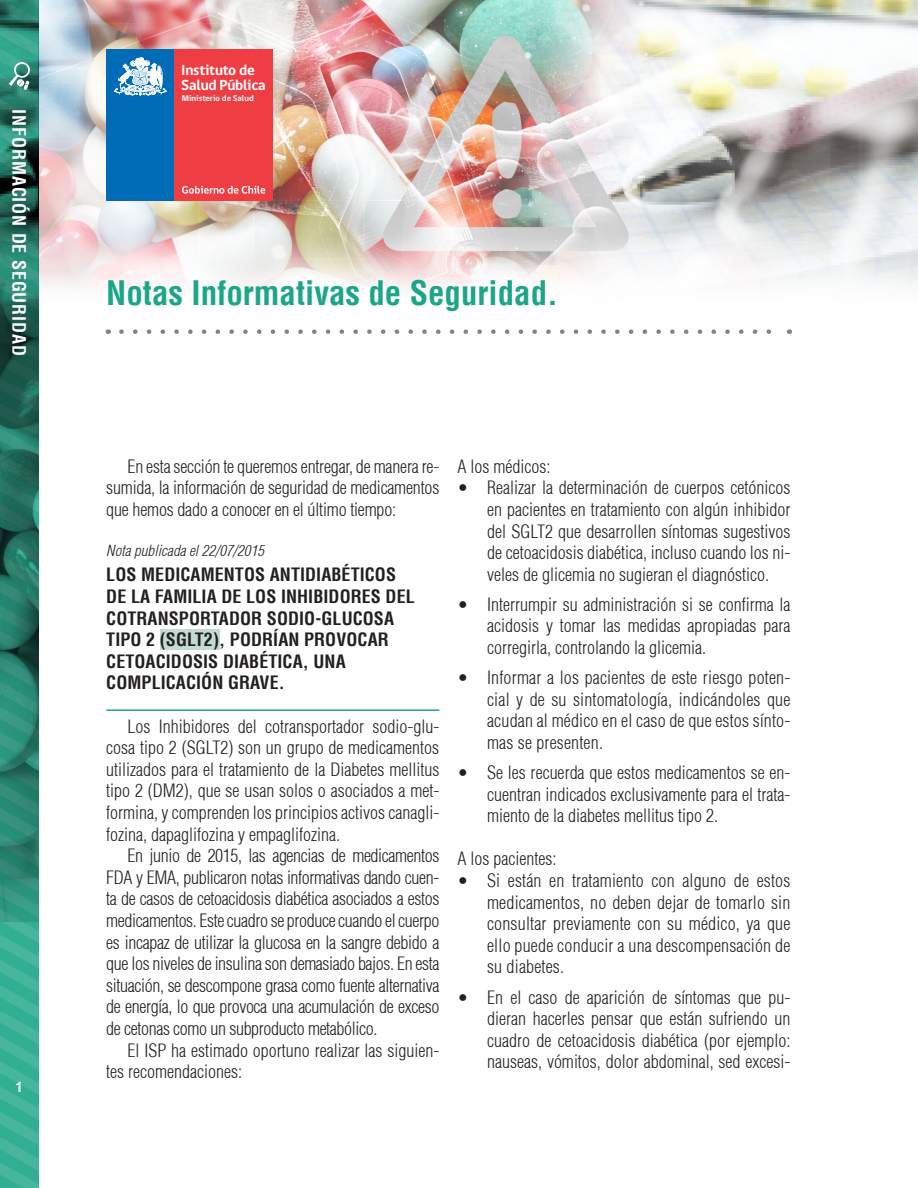
<style>
.page{position:relative;width:918px;height:1188px;background:#fff}
.page>*{position:absolute;margin:0;border:0;box-sizing:border-box;transform-origin:0 0}
.texto_normal{font:700 condensed 33px "Helvetica";color:#1ba687}
.Texto_numerado{font:300 condensed 18px/21.6px "Helvetica";color:#231f20;text-align:justify}
.texto_normal-2{font:300 condensed 18px/21.6px "Helvetica";color:#231f20;text-align:justify}
.Titutlo_texto_01{font:700 condensed 18px/21.6px "Helvetica";letter-spacing:.005em;color:#231f20}
.t1{font:700 condensed 18px "Helvetica";letter-spacing:.05em;color:#fff}
.fechas_texto_normal{font:italic 300 condensed 15px "Helvetica";letter-spacing:.005em;color:#231f20}
.t2{font:700 15px/14.4px "gob CL";letter-spacing:-.015em;color:#fff}
.t3{font:700 condensed 13.5px "Helvetica";color:#fff}
.t4{font:700 8.55px "gob CL";color:#fff}
</style>
<div class="page">
<svg style="left:0;top:0;width:39px;height:1188px;background:#2b816e"></svg>
<hr style="left:106px;top:709px;width:333px;height:2px;background:#1ba687">
<img style="left:39px;top:0;width:879px;height:332px">
<div style="left:106px;top:50px;width:68px;height:151px;background:#006cb7"></div>
<div style="left:174px;top:50px;width:99px;height:151px;background:#ee3d43"></div>
<svg style="left:114px;top:57px;width:53px;height:39px"></svg>
<svg style="left:182px;top:186px;width:83px;height:8px"></svg>
<svg style="left:121px;top:329px;width:661px;height:5px"></svg>
<div style="left:160px;top:629px;width:59px;height:21px;background:#c1ddd3"></div>
<p class="t1" style="left:30px;top:109px;width:248px;rotate:90deg">INFORMACIÓN DE SEGURIDAD</p>
<p class="t3" style="left:16px;top:1078px;width:8px">1</p>
<p class="t2" style="left:181px;top:63px;width:86px">Instituto de<br>Salud Pública</p>
<p class="t4" style="left:182px;top:92px;width:73px">Ministerio de Salud</p>
<p class="texto_normal" style="left:106px;top:272px;width:453px">Notas Informativas de Seguridad.</p>
<p class="texto_normal-2" style="left:106px;top:455px;width:335px;text-indent:21px">En esta sección te queremos entregar, de manera re&shy;sumida, la información de seguridad de medicamentos que hemos dado a conocer en el último tiempo:</p>
<p class="fechas_texto_normal" style="left:106px;top:541px;width:159px">Nota publicada el 22/07/2015</p>
<p class="Titutlo_texto_01" style="left:106px;top:564px;width:310px">LOS MEDICAMENTOS ANTIDIABÉTICOS<br>DE LA FAMILIA DE LOS INHIBIDORES DEL<br>COTRANSPORTADOR SODIO-GLUCOSA<br>TIPO 2 (SGLT2), PODRÍAN PROVOCAR<br>CETOACIDOSIS DIABÉTICA, UNA<br>COMPLICACIÓN GRAVE.</p>
<p class="texto_normal-2" style="left:106px;top:715px;width:335px;text-indent:21px">Los Inhibidores del cotransportador sodio-glu&shy;cosa tipo 2 (SGLT2) son un grupo de medicamentos utilizados para el tratamiento de la Diabetes mellitus tipo 2 (DM2), que se usan solos o asociados a met&shy;formina, y comprenden los principios activos canagli&shy;fozina, dapaglifozina y empaglifozina.</p>
<p class="texto_normal-2" style="left:106px;top:845px;width:335px;text-indent:21px">En junio de 2015, las agencias de medicamentos FDA y EMA, publicaron notas informativas dando cuen&shy;ta de casos de cetoacidosis diabética asociados a estos medicamentos. Este cuadro se produce cuando el cuerpo es incapaz de utilizar la glucosa en la sangre debido a que los niveles de insulina son demasiado bajos. En esta situación, se descompone grasa como fuente alternativa de energía, lo que provoca una acumulación de exceso de cetonas como un subproducto metabólico.</p>
<p class="texto_normal-2" style="left:106px;top:1039px;width:335px;text-indent:21px">El ISP ha estimado oportuno realizar las siguien&shy;tes recomendaciones:</p>
<p class="texto_normal-2" style="left:457px;top:455px;width:94px">A los médicos:</p>
<p class="Texto_numerado" style="left:487px;top:477px;width:305px;text-indent:-30px">• Realizar la determinación de cuerpos cetónicos en pacientes en tratamiento con algún inhibidor del SGLT2 que desarrollen síntomas sugestivos de cetoacidosis diabética, incluso cuando los ni&shy;veles de glicemia no sugieran el diagnóstico.</p>
<p class="Texto_numerado" style="left:487px;top:593px;width:305px;text-indent:-30px">• Interrumpir su administración si se confirma la acidosis y tomar las medidas apropiadas para corregirla, controlando la glicemia.</p>
<p class="Texto_numerado" style="left:487px;top:667px;width:305px;text-indent:-30px">• Informar a los pacientes de este riesgo poten&shy;cial y de su sintomatología, indicándoles que acudan al médico en el caso de que estos sínto&shy;mas se presenten.</p>
<p class="Texto_numerado" style="left:487px;top:762px;width:305px;text-indent:-30px">• Se les recuerda que estos medicamentos se en&shy;cuentran indicados exclusivamente para el trata&shy;miento de la diabetes mellitus tipo 2.</p>
<p class="texto_normal-2" style="left:457px;top:848px;width:100px">A los pacientes:</p>
<p class="Texto_numerado" style="left:487px;top:870px;width:305px;text-indent:-30px">• Si están en tratamiento con alguno de estos medicamentos, no deben dejar de tomarlo sin consultar previamente con su médico, ya que ello puede conducir a una descompensación de su diabetes.</p>
<p class="Texto_numerado" style="left:487px;top:986px;width:305px;text-indent:-30px">• En el caso de aparición de síntomas que pu&shy;dieran hacerles pensar que están sufriendo un cuadro de cetoacidosis diabética (por ejemplo: nauseas, vómitos, dolor abdominal, sed excesi-</p>
</div>
